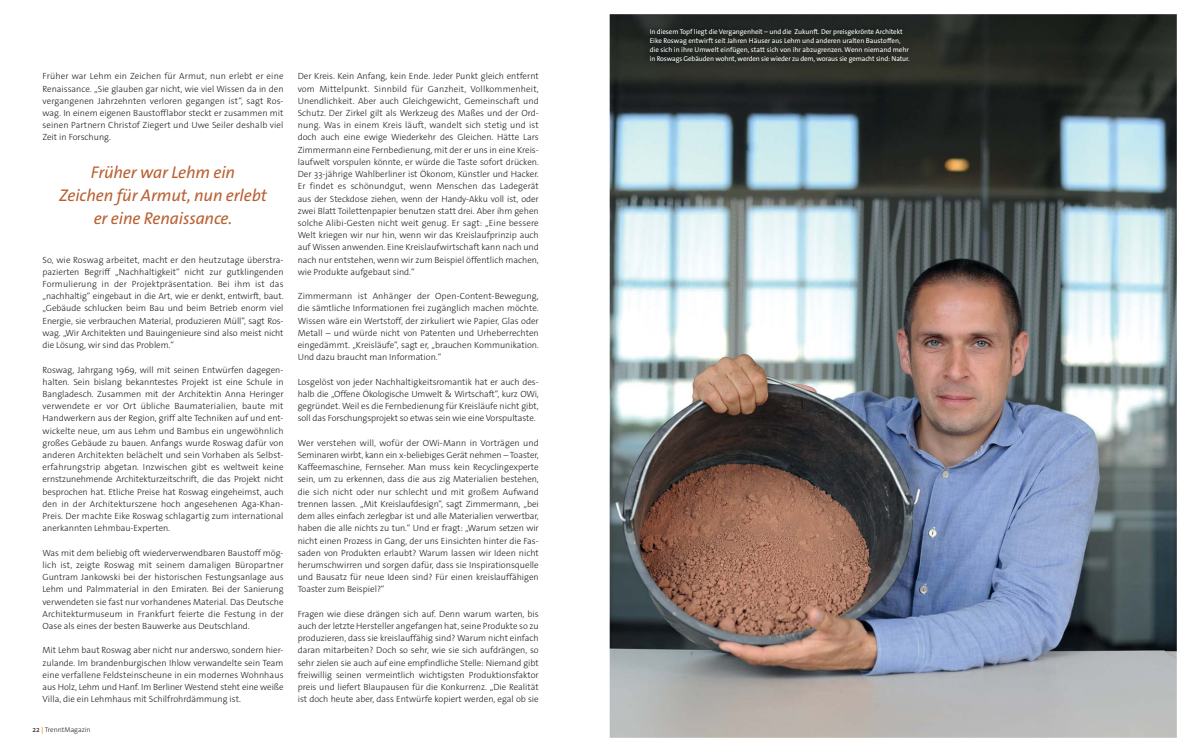
<style>
.page{position:relative;width:1191px;height:752px;background:#fff}
.page>*{position:absolute;margin:0;border:0;box-sizing:border-box;transform-origin:0 0}
.t1{font:italic 17px/23px "The Sans Os F";letter-spacing:-.01em;color:#b96032;text-align:center}
.t2{font:300 9px/12.2px "The Sans Os F";color:#231f20;text-align:justify}
.t3{font:7px/9px "The Sans Os F";letter-spacing:-.01em;color:#fff}
.t4{font:300 7px "The Sans Os F";color:#231f20}
.s1{font-weight:400;font-size:7.5px}
.s2{font-weight:600;color:#f5821f}
</style>
<div class="page">
<img style="left:609px;top:14px;width:567px;height:723px">
<img style="left:644px;top:23px;width:270px;height:45px">
<p class="t2" style="left:43px;top:71px;width:242px">Früher war Lehm ein Zeichen für Armut, nun erlebt er eine Renaissance. „Sie glauben gar nicht, wie viel Wissen da in den vergangenen Jahrzehnten verloren gegangen ist“, sagt Ros&shy;wag. In einem eigenen Baustofflabor steckt er zusammen mit seinen Partnern Christof Ziegert und Uwe Seiler deshalb viel Zeit in Forschung.</p>
<h1 class="t1" style="left:59px;top:162px;width:209px">Früher war Lehm ein<br>Zeichen für Armut, nun erlebt er eine Renaissance.</h1>
<p class="t2" style="left:43px;top:254px;width:242px">So, wie Roswag arbeitet, macht er den heutzutage überstra&shy;pazierten Begriff „Nachhaltigkeit“ nicht zur gutklingenden Formulierung in der Projektpräsentation. Bei ihm ist das „nachhaltig“ eingebaut in die Art, wie er denkt, entwirft, baut. „Gebäude schlucken beim Bau und beim Betrieb enorm viel Energie, sie verbrauchen Material, produzieren Müll“, sagt Ros&shy;wag. „Wir Architekten und Bauingenieure sind also meist nicht die Lösung, wir sind das Problem.“</p>
<p class="t2" style="left:43px;top:363px;width:242px">Roswag, Jahrgang 1969, will mit seinen Entwürfen dagegen&shy;halten. Sein bislang bekanntestes Projekt ist eine Schule in Bangladesch. Zusammen mit der Architektin Anna Heringer verwendete er vor Ort übliche Baumaterialien, baute mit Handwerkern aus der Region, griff alte Techniken auf und ent&shy;wickelte neue, um aus Lehm und Bambus ein ungewöhnlich großes Gebäude zu bauen. Anfangs wurde Roswag dafür von anderen Architekten belächelt und sein Vorhaben als Selbst&shy;erfahrungstrip abgetan. Inzwischen gibt es weltweit keine ernstzunehmende Architekturzeitschrift, die das Projekt nicht besprochen hat. Etliche Preise hat Roswag eingeheimst, auch den in der Architekturszene hoch angesehenen Aga-Khan-Preis. Der machte Eike Roswag schlagartig zum international anerkannten Lehmbau-Experten.</p>
<p class="t2" style="left:43px;top:546px;width:242px">Was mit dem beliebig oft wiederverwendbaren Baustoff mög&shy;lich ist, zeigte Roswag mit seinem damaligen Büropartner Guntram Jankowski bei der historischen Festungsanlage aus Lehm und Palmmaterial in den Emiraten. Bei der Sanierung verwendeten sie fast nur vorhandenes Material. Das Deutsche Architekturmuseum in Frankfurt feierte die Festung in der Oase als eines der besten Bauwerke aus Deutschland.</p>
<p class="t2" style="left:43px;top:644px;width:242px">Mit Lehm baut Roswag aber nicht nur anderswo, sondern hier&shy;zulande. Im brandenburgischen Ihlow verwandelte sein Team eine verfallene Feldsteinscheune in ein modernes Wohnhaus aus Holz, Lehm und Hanf. Im Berliner Westend steht eine weiße Villa, die ein Lehmhaus mit Schilfrohrdämmung ist.</p>
<p class="t4" style="left:32px;top:726px;width:60px"><span class="s1">22</span> <span class="s2">|</span> TrenntMagazin</p>
<p class="t2" style="left:298px;top:71px;width:242px">Der Kreis. Kein Anfang, kein Ende. Jeder Punkt gleich entfernt vom Mittelpunkt. Sinnbild für Ganzheit, Vollkommenheit, Unendlichkeit. Aber auch Gleichgewicht, Gemeinschaft und Schutz. Der Zirkel gilt als Werkzeug des Maßes und der Ord&shy;nung. Was in einem Kreis läuft, wandelt sich stetig und ist doch auch eine ewige Wiederkehr des Gleichen. Hätte Lars Zimmermann eine Fernbedienung, mit der er uns in eine Kreis&shy;laufwelt vorspulen könnte, er würde die Taste sofort drücken.<br>Der 33-jährige Wahlberliner ist Ökonom, Künstler und Hacker.<br>Er findet es schönundgut, wenn Menschen das Ladegerät aus der Steckdose ziehen, wenn der Handy-Akku voll ist, oder zwei Blatt Toilettenpapier benutzen statt drei. Aber ihm gehen solche Alibi-Gesten nicht weit genug. Er sagt: „Eine bessere Welt kriegen wir nur hin, wenn wir das Kreislaufprinzip auch auf Wissen anwenden. Eine Kreislaufwirtschaft kann nach und nach nur entstehen, wenn wir zum Beispiel öffentlich machen, wie Produkte aufgebaut sind.“</p>
<p class="t2" style="left:298px;top:290px;width:242px">Zimmermann ist Anhänger der Open-Content-Bewegung, die sämtliche Informationen frei zugänglich machen möchte.<br>Wissen wäre ein Wertstoff, der zirkuliert wie Papier, Glas oder Metall – und würde nicht von Patenten und Urheberrechten eingedämmt. „Kreisläufe“, sagt er, „brauchen Kommunikation.<br>Und dazu braucht man Information.“</p>
<p class="t2" style="left:298px;top:376px;width:242px">Losgelöst von jeder Nachhaltigkeitsromantik hat er auch des&shy;halb die „Offene Ökologische Umwelt &amp; Wirtschaft“, kurz OWi, gegründet. Weil es die Fernbedienung für Kreisläufe nicht gibt, soll das Forschungsprojekt so etwas sein wie eine Vorspultaste.</p>
<p class="t2" style="left:298px;top:437px;width:242px">Wer verstehen will, wofür der OWi-Mann in Vorträgen und Seminaren wirbt, kann ein x-beliebiges Gerät nehmen – Toaster, Kaffeemaschine, Fernseher. Man muss kein Recycling experte sein, um zu erkennen, dass die aus zig Materialien bestehen, die sich nicht oder nur schlecht und mit großem Aufwand trennen lassen. „Mit Kreislaufdesign“, sagt Zimmermann, „bei dem alles einfach zerlegbar ist und alle Materialien verwertbar, haben die alle nichts zu tun.“ Und er fragt: „Warum setzen wir nicht einen Prozess in Gang, der uns Einsichten hinter die Fas&shy;saden von Produkten erlaubt? Warum lassen wir Ideen nicht herumschwirren und sorgen dafür, dass sie Inspirationsquelle und Bausatz für neue Ideen sind? Für einen kreislauffähigen Toaster zum Beispiel?“</p>
<p class="t2" style="left:298px;top:607px;width:242px">Fragen wie diese drängen sich auf. Denn warum warten, bis auch der letzte Hersteller angefangen hat, seine Produkte so zu produzieren, dass sie kreislauffähig sind? Warum nicht einfach daran mitarbeiten? Doch so sehr, wie sie sich aufdrängen, so sehr zielen sie auch auf eine empfindliche Stelle: Niemand gibt freiwillig seinen vermeintlich wichtigsten Produktionsfaktor preis und liefert Blaupausen für die Konkurrenz. „Die Realität ist doch heute aber, dass Entwürfe kopiert werden, egal ob sie</p>
<p class="t3" style="left:649px;top:27px;width:261px">In diesem Topf liegt die Vergangenheit – und die Zukunft. Der preisgekrönte Architekt Eike Roswag entwirft seit Jahren Häuser aus Lehm und anderen uralten Baustoffen, die sich in ihre Umwelt einfügen, statt sich von ihr abzugrenzen. Wenn niemand mehr in Roswags Gebäuden wohnt, werden sie wieder zu dem, woraus sie gemacht sind: Natur.</p>
</div>
